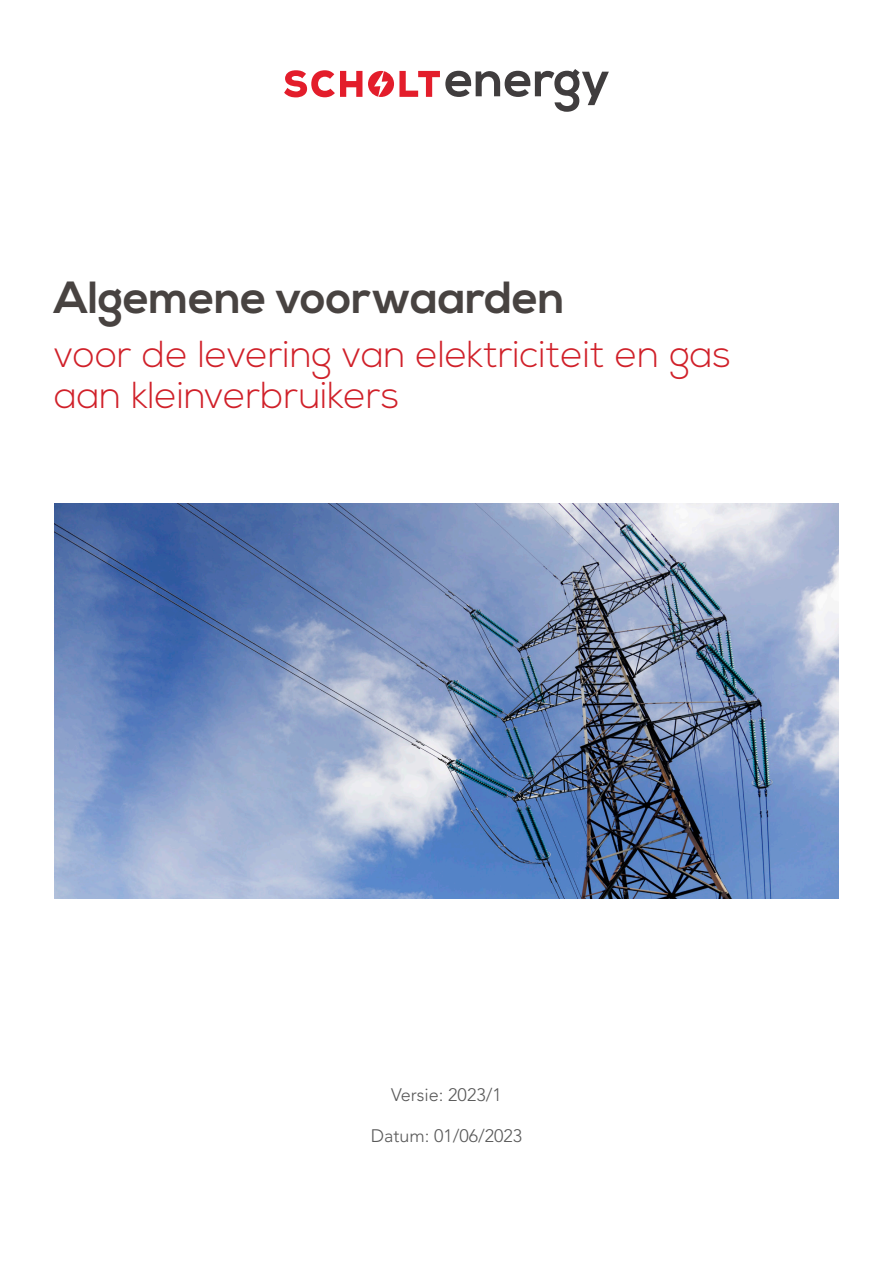
<style>
.page{position:relative;width:893px;height:1263px;background:#fff}
.page>*{position:absolute;margin:0;border:0;box-sizing:border-box;transform-origin:0 0}
.Scholt_standaard{font:700 45px "Nexa";letter-spacing:-.005em;color:#484341}
.Scholt_standaard-2{font:300 37.5px "Nexa";color:#d02029}
.Scholt_standaard-3{font:300 18px "Avenir LT Std";color:#595959}
</style>
<div class="page">
<img style="left:54px;top:503px;width:785px;height:395px">
<svg style="left:284px;top:70px;width:78px;height:27px"></svg>
<svg style="left:368px;top:69px;width:241px;height:43px"></svg>
<p class="Scholt_standaard" style="left:54px;top:272px;width:512px">Algemene voorwaarden</p>
<p class="Scholt_standaard-2" style="left:54px;top:333px;width:679px">voor de levering van elektriciteit en gas</p>
<p class="Scholt_standaard-2" style="left:54px;top:373px;width:347px">aan kleinverbruikers</p>
<p class="Scholt_standaard-3" style="left:391px;top:1084px;width:112px">Versie: 2023/1</p>
<p class="Scholt_standaard-3" style="left:371px;top:1125px;width:153px">Datum: 01/06/2023</p>
</div>
